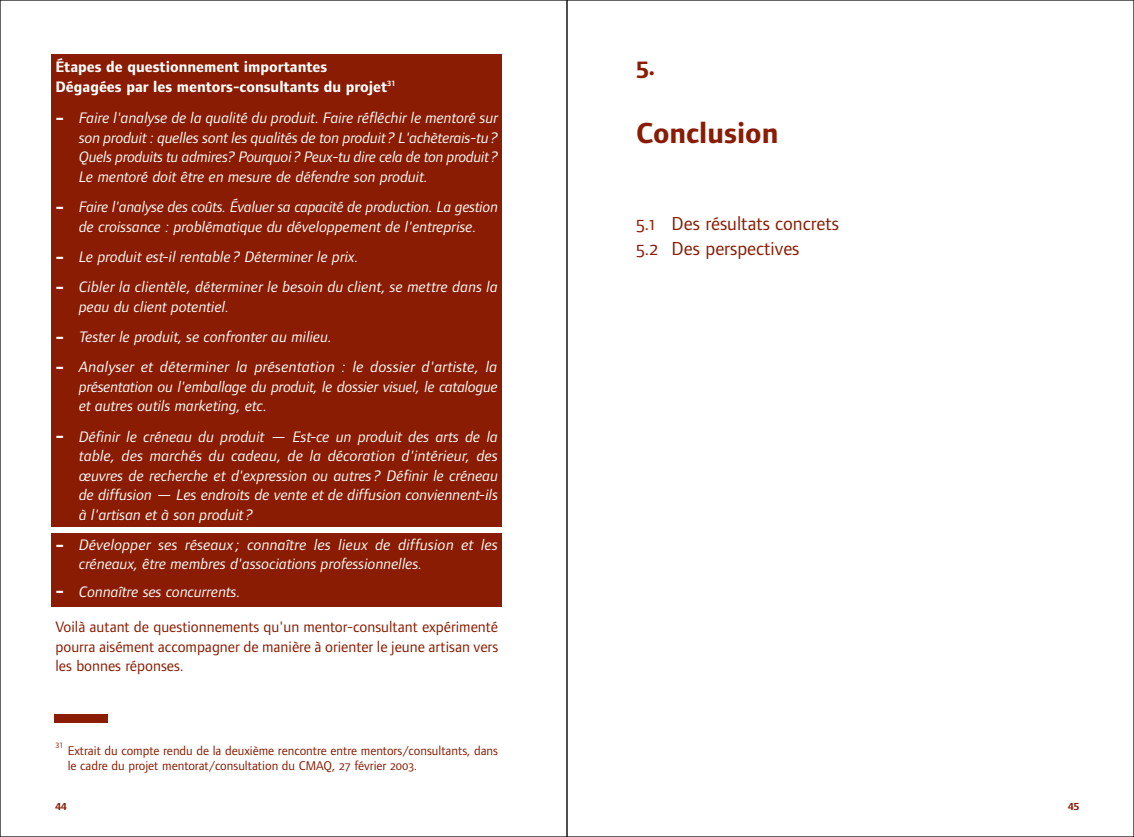
<style>
.page{position:relative;width:1134px;height:837px;background:#fff}
.page>*{position:absolute;margin:0;border:0;box-sizing:border-box;transform-origin:0 0}
.t1{font:700 30px "Foundry Form Sans";color:#891c02}
.t2{font:25.5px "Foundry Form Sans Bold SC";color:#891c02}
.t3{font:19.5px/25px "Foundry Form Sans";color:#891c02}
.t4{font:italic 15.75px/19.5px "Foundry Form Sans";color:#fff;text-align:justify}
.t5{font:15.75px/19.5px "Foundry Form Sans";color:#891c02;text-align:justify}
.t6{font:700 15.75px/19.5px "Foundry Form Sans";color:#fff}
.t7{font:13.2px/15.8px "Foundry Form Sans";color:#891c02}
.t8{font:700 10.5px "Foundry Form Sans";color:#891c02}
.t9{font:7.8px "Foundry Form Sans";color:#891c02}
.s1{font-weight:700;font-style:normal;font-size:21px}
.s2{font-family:"Foundry Form Sans Book SC";font-size:12.75px}
.s3{font-family:"Foundry Form Sans Book SC"}
</style>
<div class="page">
<div style="left:51px;top:533px;width:451px;height:73px;background:#891c02"></div>
<div style="left:51px;top:54px;width:451px;height:472px;background:#891c02"></div>
<div style="left:54px;top:714px;width:54px;height:8px;background:#891c02"></div>
<p class="t6" style="left:56px;top:59px;width:342px">Étapes de questionnement importantes<br>Dégagées par les mentors-consultants du projet<sup>31</sup></p>
<p class="t4" style="left:79px;top:108px;width:421px;text-indent:-24px"><span class="s1">-</span> Faire l'analyse de la qualité du produit. Faire réfléchir le mentoré sur son produit : quelles sont les qualités de ton produit? L'achèterais-tu?<br>Quels produits tu admires? Pourquoi? Peux-tu dire cela de ton produit?<br>Le mentoré doit être en mesure de défendre son produit.</p>
<p class="t4" style="left:56px;top:197px;width:444px;text-align:center"><span class="s1">-</span> Faire l'analyse des coûts. Évaluer sa capacité de production. La gestion de croissance : problématique du développement de l'entreprise.</p>
<p class="t4" style="left:56px;top:247px;width:305px"><span class="s1">-</span> Le produit est-il rentable ? Déterminer le prix.</p>
<p class="t4" style="left:79px;top:277px;width:420px;text-indent:-24px"><span class="s1">-</span> Cibler la clientèle, déterminer le besoin du client, se mettre dans la peau du client potentiel.</p>
<p class="t4" style="left:56px;top:327px;width:278px"><span class="s1">-</span> Tester le produit, se confronter au milieu.</p>
<p class="t4" style="left:79px;top:357px;width:420px;text-indent:-24px"><span class="s1">-</span> Analyser et déterminer la présentation : le dossier d'artiste, la présentation ou l'emballage du produit, le dossier visuel, le catalogue et autres outils marketing, etc.</p>
<p class="t4" style="left:79px;top:426px;width:421px;text-indent:-24px"><span class="s1">-</span> Définir le créneau du produit — Est-ce un produit des arts de la table, des marchés du cadeau, de la décoration d'intérieur, des œuvres de recherche et d'expression ou autres ? Définir le créneau de diffusion — Les endroits de vente et de diffusion conviennent-ils à l'artisan et à son produit ?</p>
<p class="t4" style="left:79px;top:535px;width:421px;text-indent:-24px"><span class="s1">-</span> Développer ses réseaux ; connaître les lieux de diffusion et les créneaux, être membres d'associations professionnelles.</p>
<p class="t4" style="left:56px;top:581px;width:187px"><span class="s1">-</span> Connaître ses concurrents.</p>
<p class="t5" style="left:56px;top:619px;width:444px">Voilà autant de questionnements qu'un mentor-consultant expérimenté pourra aisément accompagner de manière à orienter le jeune artisan vers les bonnes réponses.</p>
<p class="t9" style="left:56px;top:743px;width:9px">31</p>
<p class="t7" style="left:68px;top:743px;width:432px">Extrait du compte rendu de la deuxième rencontre entre mentors/consultants, dans le cadre du projet mentorat/consultation du CMAQ, <span class="s2">27</span> février <span class="s2">2003</span>.</p>
<p class="t8" style="left:56px;top:803px;width:13px">44</p>
<h2 class="t2" style="left:636px;top:52px;width:21px">5.</h2>
<h1 class="t1" style="left:636px;top:122px;width:144px">Conclusion</h1>
<p class="t3" style="left:636px;top:212px;width:205px"><span class="s3">5.1</span> Des résultats concrets<br><span class="s3">5.2</span> Des perspectives</p>
<p class="t8" style="left:1068px;top:803px;width:13px">45</p>
</div>
